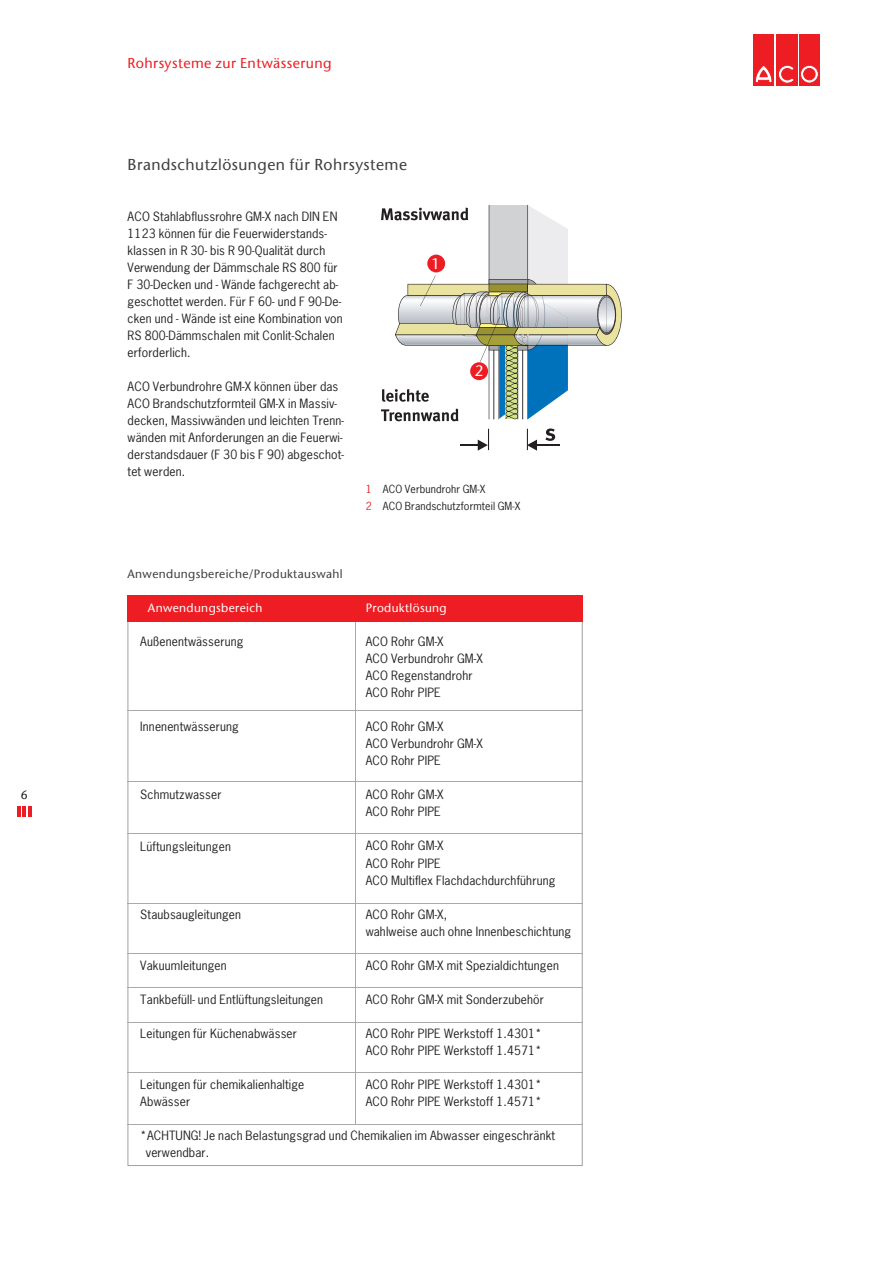
<style>
.page{position:relative;width:893px;height:1263px;background:#fff}
.page>*{position:absolute;margin:0;border:0;box-sizing:border-box;transform-origin:0 0}
.t1{font:15.75px "Stone Sans";letter-spacing:.03em;color:#3f3f40}
.t2{font:15px "Stone Sans";color:#fff}
.t3{font:14.25px "Stone Sans";letter-spacing:.03em;color:#ee1d23}
.t4{font:12px/17px "News Gothic";letter-spacing:.01em;color:#231f20}
.t5{font:12px "Stone Sans";letter-spacing:.03em;color:#3f3f40}
.t6{font:12px "Stone Sans";letter-spacing:.03em;color:#fff}
.t7{font:12px "Stone Sans";color:#231f20}
.t8{font:10.5px/17px "News Gothic";letter-spacing:.01em;color:#231f20}
.s1{color:#ee1d23}
</style>
<div class="page">
<hr style="left:17px;top:806px;width:4px;height:10px;background:#ee1d23">
<hr style="left:22px;top:806px;width:4px;height:10px;background:#ee1d23">
<svg style="left:28px;top:806px;width:3px;height:10px"></svg>
<svg style="left:797px;top:34px;width:1px;height:51px"></svg>
<div style="left:753px;top:34px;width:21px;height:51px;background:#ee1d23"></div>
<svg style="left:755px;top:66px;width:17px;height:17px"></svg>
<div style="left:776px;top:34px;width:21px;height:51px;background:#ee1d23"></div>
<svg style="left:778px;top:65px;width:16px;height:18px"></svg>
<div style="left:799px;top:34px;width:21px;height:51px;background:#ee1d23"></div>
<svg style="left:800px;top:65px;width:18px;height:18px"></svg>
<div style="left:800px;top:65px;width:18px;height:18px;border:1px solid #ee1d23;border-radius:50%"></div>
<div style="left:804px;top:68px;width:11px;height:12px;background:#ee1d23;border-radius:50%"></div>
<div style="left:804px;top:68px;width:11px;height:12px;border:1px solid #ee1d23;border-radius:50%"></div>
<hr style="left:890px;top:409px;width:1px;height:41px;background:#231f20">
<svg style="left:527px;top:428px;width:32px;height:23px"></svg>
<svg style="left:460px;top:429px;width:29px;height:22px"></svg>
<svg style="left:381px;top:205px;width:241px;height:216px"></svg>
<div style="left:427px;top:255px;width:18px;height:17px;background:#ee1d23;border-radius:50%"></div>
<div style="left:470px;top:362px;width:18px;height:18px;background:#ee1d23;border-radius:50%"></div>
<svg style="left:128px;top:622px;width:455px;height:544px"></svg>
<hr style="left:128px;top:711px;width:455px;height:1px;background:#a8a9ad">
<hr style="left:128px;top:781px;width:455px;height:1px;background:#a8a9ad">
<hr style="left:128px;top:833px;width:455px;height:1px;background:#a8a9ad">
<hr style="left:128px;top:903px;width:455px;height:1px;background:#a8a9ad">
<hr style="left:128px;top:953px;width:455px;height:1px;background:#a8a9ad">
<hr style="left:128px;top:987px;width:455px;height:1px;background:#a8a9ad">
<hr style="left:128px;top:1022px;width:455px;height:1px;background:#a8a9ad">
<hr style="left:128px;top:1072px;width:455px;height:1px;background:#a8a9ad">
<hr style="left:128px;top:1124px;width:455px;height:1px;background:#a8a9ad">
<hr style="left:355px;top:620px;width:1px;height:504px;background:#a8a9ad">
<div style="left:128px;top:595px;width:455px;height:27px;background:#ee1d23"></div>
<p class="t7" style="left:21px;top:788px;width:8px">6</p>
<p class="t3" style="left:128px;top:55px;width:206px">Rohrsysteme zur Entwässerung</p>
<h1 class="t1" style="left:128px;top:155px;width:281px">Brandschutzlösungen für Rohrsysteme</h1>
<p class="t4" style="left:128px;top:208px;width:217px">ACO Stahlabflussrohre GM-X nach DIN EN 1123 können für die Feuerwiderstands&shy;klassen in R 30- bis R 90-Qualität durch Verwendung der Dämmschale RS 800 für F 30-Decken und - Wände fachgerecht ab&shy;geschottet werden. Für F 60- und F 90-De&shy;cken und - Wände ist eine Kombination von RS 800-Dämmschalen mit Conlit-Schalen erforderlich.</p>
<p class="t4" style="left:128px;top:378px;width:218px">ACO Verbundrohre GM-X können über das ACO Brandschutzformteil GM-X in Massiv&shy;decken, Massivwänden und leichten Trenn&shy;wänden mit Anforderungen an die Feuerwi&shy;derstandsdauer (F 30 bis F 90) abgeschot&shy;tet werden.</p>
<p class="t2" style="left:431px;top:254px;width:10px">1</p>
<p class="t2" style="left:475px;top:362px;width:10px">2</p>
<p class="t5" style="left:128px;top:567px;width:217px">Anwendungsbereiche/Produktauswahl</p>
<p class="t8" style="left:366px;top:480px;width:156px"><span class="s1">1</span> ACO Verbundrohr GM-X<br><span class="s1">2</span> ACO Brandschutzformteil GM-X</p>
<p class="t6" style="left:148px;top:601px;width:116px">Anwendungsbereich</p>
<p class="t6" style="left:366px;top:601px;width:83px">Produktlösung</p>
<p class="t4" style="left:140px;top:633px;width:105px">Außenentwässerung</p>
<p class="t4" style="left:140px;top:718px;width:100px">Innenentwässerung</p>
<p class="t4" style="left:140px;top:786px;width:83px">Schmutzwasser</p>
<p class="t4" style="left:140px;top:837px;width:92px">Lüftungsleitungen</p>
<p class="t4" style="left:140px;top:905px;width:102px">Staubsaugleitungen</p>
<p class="t4" style="left:140px;top:956px;width:88px">Vakuumleitungen</p>
<p class="t4" style="left:140px;top:990px;width:184px">Tankbefüll- und Entlüftungsleitungen</p>
<p class="t4" style="left:140px;top:1024px;width:158px">Leitungen für Küchenabwässer</p>
<p class="t4" style="left:140px;top:1075px;width:166px">Leitungen für chemikalienhaltige<br>Abwässer</p>
<p class="t4" style="left:366px;top:633px;width:119px">ACO Rohr GM-X<br>ACO Verbundrohr GM-X<br>ACO Regenstandrohr<br>ACO Rohr PIPE</p>
<p class="t4" style="left:366px;top:718px;width:119px">ACO Rohr GM-X<br>ACO Verbundrohr GM-X<br>ACO Rohr PIPE</p>
<p class="t4" style="left:366px;top:786px;width:80px">ACO Rohr GM-X<br>ACO Rohr PIPE</p>
<p class="t4" style="left:366px;top:837px;width:191px">ACO Rohr GM-X<br>ACO Rohr PIPE<br>ACO Multiflex Flachdachdurchführung</p>
<p class="t4" style="left:366px;top:905px;width:207px">ACO Rohr GM-X,<br>wahlweise auch ohne Innenbeschichtung</p>
<p class="t4" style="left:366px;top:956px;width:195px">ACO Rohr GM-X mit Spezialdichtungen</p>
<p class="t4" style="left:366px;top:990px;width:180px">ACO Rohr GM-X mit Sonderzubehör</p>
<p class="t4" style="left:366px;top:1024px;width:178px">ACO Rohr PIPE Werkstoff 1.4301*<br>ACO Rohr PIPE Werkstoff 1.4571*</p>
<p class="t4" style="left:366px;top:1075px;width:178px">ACO Rohr PIPE Werkstoff 1.4301*<br>ACO Rohr PIPE Werkstoff 1.4571*</p>
<p class="t4" style="left:146px;top:1126px;width:411px;text-indent:-6px">* ACHTUNG! Je nach Belastungsgrad und Chemikalien im Abwasser eingeschränkt verwendbar.</p>
</div>
